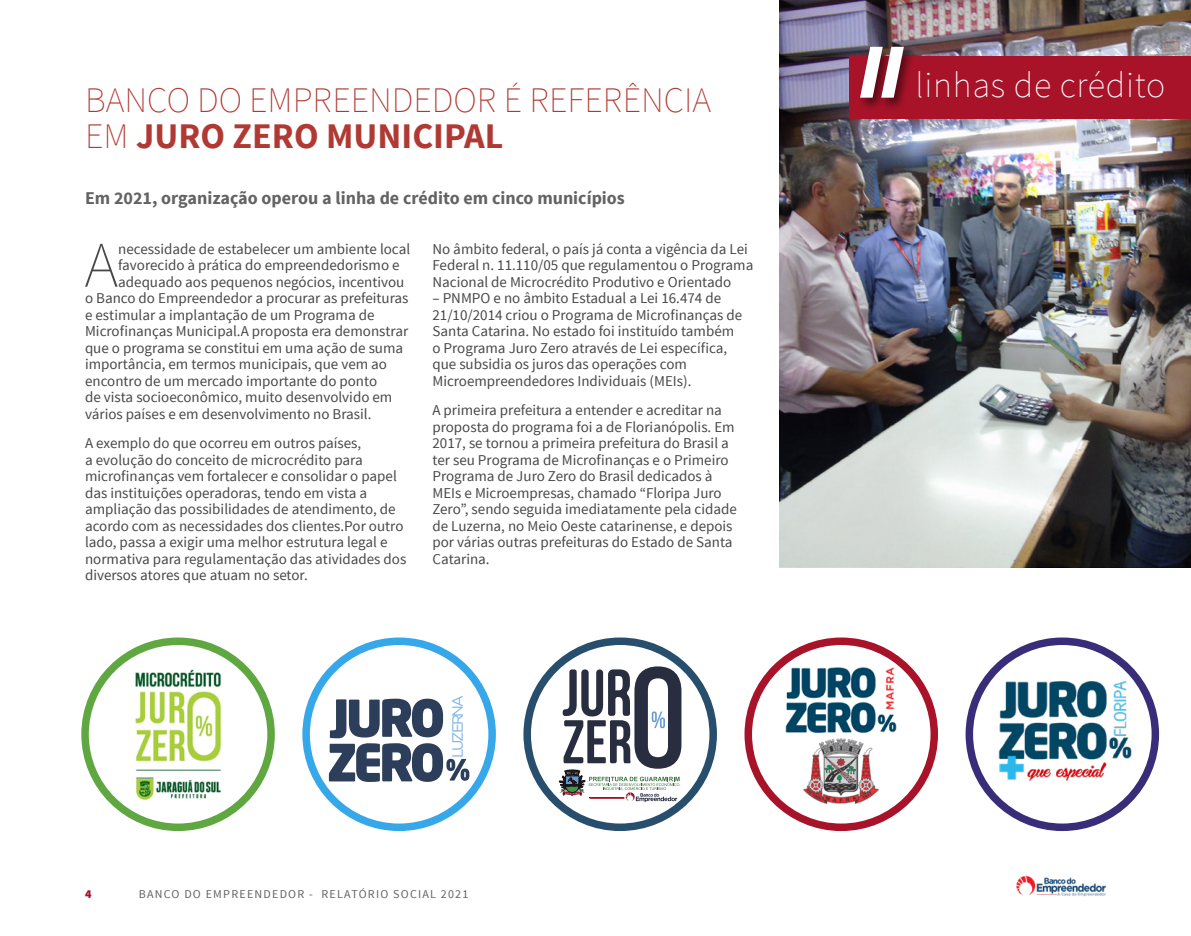
<style>
.page{position:relative;width:1191px;height:936px;background:#fff}
.page>*{position:absolute;margin:0;border:0;box-sizing:border-box;transform-origin:0 0}
.t1{font:200 64.95px "Source Sans Pro";color:#484848}
.t2{font:200 36px/36px "Source Sans Pro";color:#b03a33}
.t3{font:200 36px "Source Sans Pro";letter-spacing:.02em;color:#fff}
.t4{font:700 18px "Source Sans Pro";color:#636363}
.t5{font:15px/16.5px "Source Sans Pro";color:#484848}
.t6{font:14.85px "Gotham";letter-spacing:-.14em;color:#7db5e5}
.t7{font:12px "Source Sans Pro";letter-spacing:.1em;color:#636363}
.t8{font:900 12px "Source Sans Pro";color:#a9132a}
.s1{font-weight:700}
</style>
<div class="page">
<img style="left:1016px;top:875px;width:90px;height:22px">
<img style="left:780px;top:0;width:411px;height:567px">
<img style="left:101px;top:646px;width:154px;height:181px">
<div style="left:81px;top:637px;width:194px;height:194px;border:8px solid #5fa841;border-radius:50%"></div>
<img style="left:969px;top:641px;width:186px;height:186px;border-radius:93px">
<div style="left:965px;top:637px;width:194px;height:194px;border:8px solid #392d7a;border-radius:50%"></div>
<img style="left:767px;top:660px;width:148px;height:148px">
<div style="left:744px;top:637px;width:194px;height:194px;border:8px solid #a9132a;border-radius:50%"></div>
<svg style="left:559px;top:666px;width:122px;height:136px"></svg>
<div style="left:523px;top:637px;width:194px;height:194px;border:8px solid #284e6d;border-radius:50%"></div>
<svg style="left:329px;top:698px;width:140px;height:84px"></svg>
<div style="left:302px;top:637px;width:194px;height:194px;border:8px solid #36a7e9;border-radius:50%"></div>
<div style="left:849px;top:57px;width:342px;height:62px;background:#a9132a"></div>
<div style="left:856px;top:45px;width:59px;height:66px;background:#000;opacity:.5"></div>
<svg style="left:860px;top:47px;width:44px;height:51px"></svg>
<h2 class="t2" style="left:85px;top:82px;width:627px">BANCO DO EMPREENDEDOR É REFERÊNCIA<br>EM <span class="s1">JURO ZERO MUNICIPAL</span></h2>
<p class="t4" style="left:85px;top:186px;width:541px">Em 2021, organização operou a linha de crédito em cinco municípios</p>
<p class="t5" style="left:432px;top:241px;width:322px">No âmbito federal, o país já conta a vigência da Lei<br>Federal n. 11.110/05 que regulamentou o Programa<br>Nacional de Microcrédito Produtivo e Orientado</p>
<p class="t5" style="left:432px;top:290px;width:311px">– PNMPO e no âmbito Estadual a Lei 16.474 de 21/10/2014 criou o Programa de Microfinanças de Santa Catarina. No estado foi instituído também o Programa Juro Zero através de Lei específica, que subsidia os juros das operações com Microempreendedores Individuais (MEIs).</p>
<p class="t5" style="left:432px;top:402px;width:306px">A primeira prefeitura a entender e acreditar na proposta do programa foi a de Florianópolis. Em 2017, se tornou a primeira prefeitura do Brasil a ter seu Programa de Microfinanças e o Primeiro Programa de Juro Zero do Brasil dedicados à MEIs e Microempresas, chamado “Floripa Juro Zero”, sendo seguida imediatamente pela cidade de Luzerna, no Meio Oeste catarinense, e depois por várias outras prefeituras do Estado de Santa Catarina.</p>
<h1 class="t1" style="left:84px;top:226px;width:35px">A</h1>
<p class="t5" style="left:118px;top:241px;width:293px">necessidade de estabelecer um ambiente local</p>
<p class="t5" style="left:118px;top:257px;width:283px">favorecido à prática do empreendedorismo e</p>
<p class="t5" style="left:118px;top:274px;width:288px">adequado aos pequenos negócios, incentivou</p>
<p class="t5" style="left:85px;top:290px;width:325px">o Banco do Empreendedor a procurar as prefeituras</p>
<p class="t5" style="left:85px;top:307px;width:291px">e estimular a implantação de um Programa de</p>
<p class="t5" style="left:85px;top:323px;width:325px">Microfinanças Municipal.A proposta era demonstrar</p>
<p class="t5" style="left:85px;top:340px;width:320px">que o programa se constitui em uma ação de suma</p>
<p class="t5" style="left:85px;top:356px;width:303px">importância, em termos municipais, que vem ao</p>
<p class="t5" style="left:85px;top:373px;width:294px">encontro de um mercado importante do ponto</p>
<p class="t5" style="left:85px;top:389px;width:309px">de vista socioeconômico, muito desenvolvido em</p>
<p class="t5" style="left:85px;top:406px;width:288px">vários países e em desenvolvimento no Brasil.</p>
<p class="t5" style="left:85px;top:435px;width:323px">A exemplo do que ocorreu em outros países,<br>a evolução do conceito de microcrédito para microfinanças vem fortalecer e consolidar o papel das instituições operadoras, tendo em vista a ampliação das possibilidades de atendimento, de acordo com as necessidades dos clientes.Por outro lado, passa a exigir uma melhor estrutura legal e normativa para regulamentação das atividades dos diversos atores que atuam no setor.</p>
<p class="t6" style="left:448px;top:757px;width:64px;rotate:-90deg">LUZERNA</p>
<p class="t8" style="left:85px;top:886px;width:8px">4</p>
<p class="t7" style="left:139px;top:886px;width:331px">BANCO DO EMPREENDEDOR - RELATÓRIO SOCIAL 2021</p>
<h2 class="t3" style="left:915px;top:63px;width:251px">linhas de crédito</h2>
</div>
